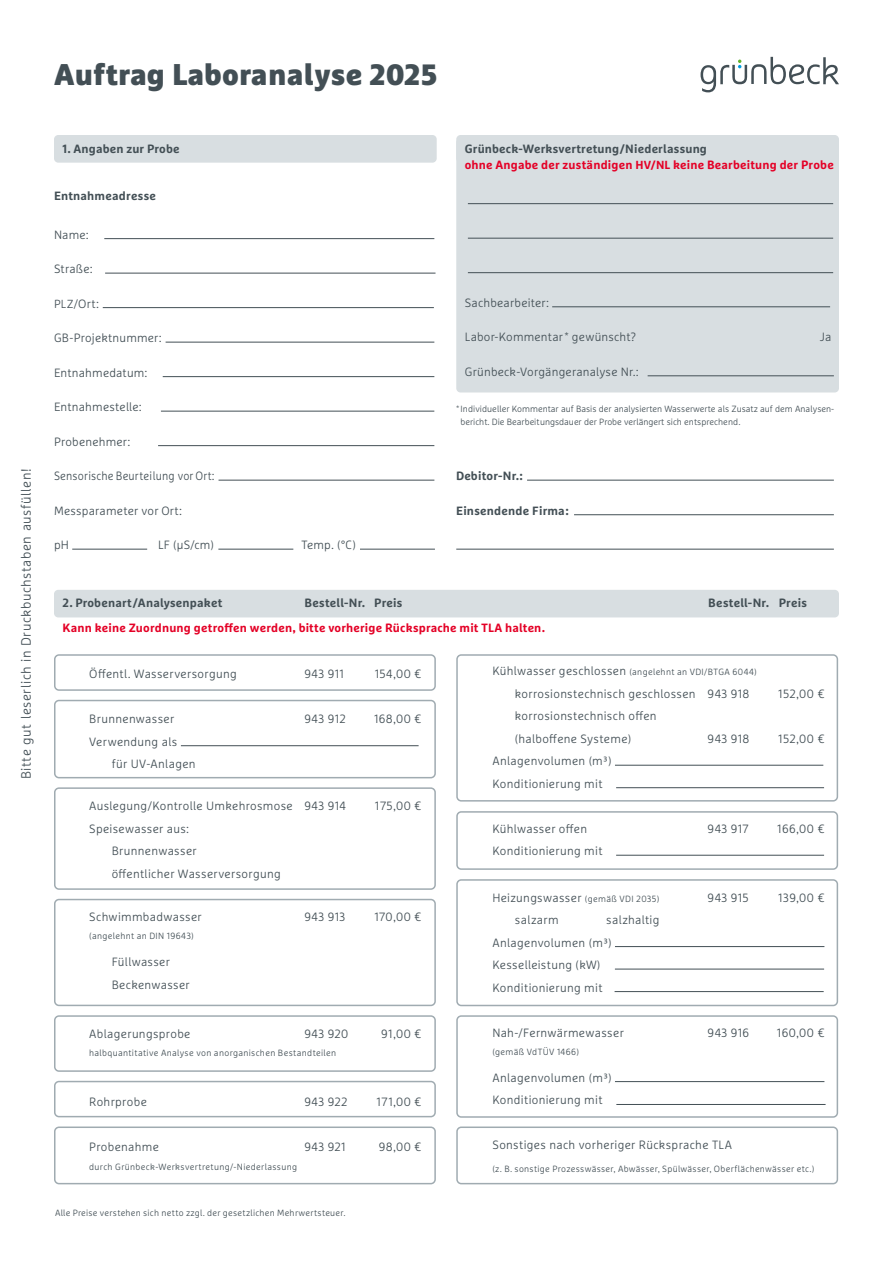
<style>
.page{position:relative;width:893px;height:1263px;background:#fff}
.page>*{position:absolute;margin:0;border:0;box-sizing:border-box;transform-origin:0 0}
.t1{font:900 30px "Marselis Pro";letter-spacing:.01em;color:#434f55}
.t2{font:300 13.5px "Marselis Pro";letter-spacing:.04em;color:#434f55}
.t3{font:300 12px/22.5px "Marselis Pro";letter-spacing:.025em;color:#434f55}
.t4{font:700 12px "Marselis Pro";letter-spacing:.015em;color:#434f55}
.t5{font:700 12px "Marselis Pro";letter-spacing:.015em;color:#e40026}
.t6{font:300 12px "Marselis Pro";letter-spacing:.025em;color:#434f55;scale:.93 1}
.t7{font:300 9px "Marselis Pro";letter-spacing:.03em;color:#434f55}
.t8{font:300 9px/13.5px "Marselis Pro";color:#434f55}
.s1{font-size:29.4px}
.s2{font-size:11.7px}
.s3{font-size:12px}
.s4{font-size:9px}
</style>
<div class="page">
<div style="left:54px;top:135px;width:383px;height:28px;background:#d8dee1;border-radius:4px"></div>
<hr style="left:104px;top:238px;width:330px;height:1px;background:#434f55">
<hr style="left:105px;top:273px;width:330px;height:1px;background:#434f55">
<hr style="left:103px;top:307px;width:331px;height:1px;background:#434f55">
<hr style="left:166px;top:342px;width:268px;height:1px;background:#434f55">
<hr style="left:163px;top:376px;width:271px;height:1px;background:#434f55">
<hr style="left:161px;top:411px;width:273px;height:1px;background:#434f55">
<hr style="left:158px;top:445px;width:276px;height:1px;background:#434f55">
<hr style="left:219px;top:480px;width:215px;height:1px;background:#434f55">
<hr style="left:72px;top:549px;width:75px;height:1px;background:#434f55">
<hr style="left:218px;top:549px;width:75px;height:1px;background:#434f55">
<hr style="left:360px;top:549px;width:75px;height:1px;background:#434f55">
<svg style="left:700px;top:57px;width:139px;height:35px"></svg>
<div style="left:456px;top:138px;width:383px;height:254px;background:#d8dee1;border-radius:4px"></div>
<div style="left:456px;top:135px;width:383px;height:28px;background:#d8dee1;border-radius:4px"></div>
<hr style="left:468px;top:203px;width:365px;height:1px;background:#434f55">
<hr style="left:468px;top:238px;width:365px;height:1px;background:#434f55">
<hr style="left:468px;top:272px;width:365px;height:1px;background:#434f55">
<hr style="left:552px;top:307px;width:278px;height:1px;background:#434f55">
<hr style="left:648px;top:376px;width:186px;height:1px;background:#434f55">
<hr style="left:574px;top:514px;width:260px;height:1px;background:#434f55">
<hr style="left:527px;top:480px;width:307px;height:1px;background:#434f55">
<hr style="left:456px;top:549px;width:378px;height:1px;background:#434f55">
<div style="left:54px;top:590px;width:785px;height:27px;background:#d8dee1;border-radius:4px"></div>
<hr style="left:181px;top:745px;width:238px;height:1px;background:#434f55">
<hr style="left:615px;top:765px;width:208px;height:1px;background:#434f55">
<hr style="left:616px;top:787px;width:208px;height:1px;background:#434f55">
<hr style="left:616px;top:855px;width:208px;height:1px;background:#434f55">
<hr style="left:615px;top:946px;width:209px;height:1px;background:#434f55">
<hr style="left:615px;top:969px;width:209px;height:1px;background:#434f55">
<hr style="left:615px;top:991px;width:209px;height:1px;background:#434f55">
<hr style="left:615px;top:1081px;width:209px;height:1px;background:#434f55">
<hr style="left:616px;top:1104px;width:210px;height:1px;background:#434f55">
<div style="left:54px;top:654px;width:382px;height:37px;border:2px solid #a0abb1;border-radius:4px"></div>
<div style="left:54px;top:700px;width:382px;height:78px;border:2px solid #a0abb1;border-radius:4px"></div>
<div style="left:54px;top:787px;width:382px;height:103px;border:2px solid #a0abb1;border-radius:4px"></div>
<div style="left:54px;top:899px;width:382px;height:107px;border:2px solid #a0abb1;border-radius:4px"></div>
<div style="left:54px;top:1015px;width:382px;height:57px;border:2px solid #a0abb1;border-radius:4px"></div>
<div style="left:54px;top:1081px;width:382px;height:36px;border:2px solid #a0abb1;border-radius:4px"></div>
<div style="left:456px;top:654px;width:382px;height:147px;border:2px solid #a0abb1;border-radius:4px"></div>
<div style="left:456px;top:811px;width:382px;height:59px;border:2px solid #a0abb1;border-radius:4px"></div>
<div style="left:456px;top:879px;width:382px;height:127px;border:2px solid #a0abb1;border-radius:4px"></div>
<div style="left:456px;top:1015px;width:382px;height:103px;border:2px solid #a0abb1;border-radius:4px"></div>
<div style="left:54px;top:1126px;width:382px;height:58px;border:2px solid #a0abb1;border-radius:4px"></div>
<div style="left:456px;top:1126px;width:382px;height:58px;border:2px solid #a0abb1;border-radius:4px"></div>
<h1 class="t1" style="left:54px;top:55px;width:385px">Auftrag Laboranalyse <span class="s1">2025</span></h1>
<p class="t2" style="left:18px;top:779px;width:312px;rotate:-90deg">Bitte gut leserlich in Druckbuchstaben ausfüllen!</p>
<p class="t4" style="left:63px;top:141px;width:119px">1. Angaben zur Probe</p>
<p class="t4" style="left:54px;top:189px;width:103px">Entnahmeadresse</p>
<p class="t3" style="left:54px;top:223px;width:36px">Name:</p>
<p class="t3" style="left:54px;top:258px;width:40px">Straße:</p>
<p class="t3" style="left:54px;top:292px;width:46px"><span class="s2">PLZ</span>/Ort:</p>
<p class="t3" style="left:54px;top:327px;width:109px">GB-Projektnummer:</p>
<p class="t3" style="left:54px;top:361px;width:95px">Entnahmedatum:</p>
<p class="t3" style="left:54px;top:396px;width:89px">Entnahmestelle:</p>
<p class="t3" style="left:54px;top:430px;width:78px">Probenehmer:</p>
<p class="t6" style="left:54px;top:469px;width:174px">Sensorische Beurteilung vor Ort:</p>
<p class="t3" style="left:54px;top:499px;width:129px">Messparameter vor Ort:</p>
<p class="t3" style="left:54px;top:534px;width:17px">pH</p>
<p class="t3" style="left:158px;top:534px;width:57px">LF (µS/cm)</p>
<p class="t3" style="left:301px;top:534px;width:56px">Temp. (°C)</p>
<p class="t4" style="left:465px;top:141px;width:244px">Grünbeck-Werksvertretung/Niederlassung</p>
<p class="t5" style="left:465px;top:157px;width:370px">ohne Angabe der zuständigen <span class="s2">HV/NL</span> keine Bearbeitung der Probe</p>
<p class="t3" style="left:465px;top:291px;width:86px">Sachbearbeiter:</p>
<p class="t3" style="left:465px;top:326px;width:173px">Labor-Kommentar* gewünscht?</p>
<p class="t3" style="left:820px;top:326px;width:13px">Ja</p>
<p class="t3" style="left:465px;top:360px;width:175px">Grünbeck-Vorgängeranalyse Nr.:</p>
<p class="t8" style="left:460px;top:402px;width:375px;text-indent:-4px">*Individueller Kommentar auf Basis der analysierten Wasserwerte als Zusatz auf dem Analysen&shy;bericht. Die Bearbeitungsdauer der Probe verlängert sich entsprechend.</p>
<p class="t4" style="left:456px;top:468px;width:68px">Debitor-Nr.:</p>
<p class="t4" style="left:456px;top:503px;width:114px">Einsendende Firma:</p>
<p class="t4" style="left:63px;top:595px;width:161px">2. Probenart/Analysenpaket</p>
<p class="t4" style="left:304px;top:595px;width:100px">Bestell-Nr. Preis</p>
<p class="t4" style="left:708px;top:595px;width:100px">Bestell-Nr. Preis</p>
<p class="t5" style="left:63px;top:620px;width:484px">Kann keine Zuordnung getroffen werden, bitte vorherige Rücksprache mit TLA halten.</p>
<p class="t3" style="left:89px;top:663px;width:149px">Öffentl. Wasserversorgung</p>
<p class="t3" style="left:304px;top:663px;width:41px">943 911</p>
<p class="t3" style="left:375px;top:663px;width:48px">154,00 €</p>
<p class="t3" style="left:89px;top:708px;width:87px">Brunnenwasser</p>
<p class="t3" style="left:304px;top:708px;width:43px">943 912</p>
<p class="t3" style="left:374px;top:708px;width:49px">168,00 €</p>
<p class="t3" style="left:112px;top:730px;width:85px;text-indent:-22px">Verwendung als für UV-Anlagen</p>
<p class="t3" style="left:89px;top:795px;width:258px">Auslegung/Kontrolle Umkehrosmose 943 914</p>
<p class="t3" style="left:375px;top:795px;width:48px">175,00 €</p>
<p class="t3" style="left:112px;top:817px;width:171px;text-indent:-22px">Speisewasser aus:<br>Brunnenwasser<br>öffentlicher Wasserversorgung</p>
<p class="t3" style="left:89px;top:906px;width:114px">Schwimmbadwasser</p>
<p class="t3" style="left:304px;top:906px;width:42px">943 913</p>
<p class="t3" style="left:375px;top:906px;width:48px">170,00 €</p>
<p class="t7" style="left:89px;top:931px;width:106px">(angelehnt an DIN 19643)</p>
<p class="t3" style="left:112px;top:951px;width:80px">Füllwasser<br>Beckenwasser</p>
<p class="t3" style="left:89px;top:1023px;width:103px">Ablagerungsprobe</p>
<p class="t3" style="left:304px;top:1023px;width:45px">943 920</p>
<p class="t3" style="left:381px;top:1023px;width:42px">91,00 €</p>
<p class="t7" style="left:89px;top:1048px;width:248px">halbquantitative Analyse von anorganischen Bestandteilen</p>
<p class="t3" style="left:89px;top:1090px;width:59px">Rohrprobe</p>
<p class="t3" style="left:304px;top:1090px;width:45px">943 922</p>
<p class="t3" style="left:376px;top:1090px;width:47px">171,00 €</p>
<p class="t3" style="left:89px;top:1135px;width:71px">Probenahme</p>
<p class="t3" style="left:304px;top:1135px;width:43px">943 921</p>
<p class="t3" style="left:379px;top:1135px;width:44px">98,00 €</p>
<p class="t7" style="left:89px;top:1162px;width:209px">durch Grünbeck-Werksvertretung/-Niederlassung</p>
<p class="t7" style="left:55px;top:1207px;width:292px">Alle Preise verstehen sich netto zzgl. der gesetzlichen Mehrwertsteuer.</p>
<p class="t7" style="left:492px;top:667px;width:266px"><span class="s3">Kühlwasser geschlossen</span> (angelehnt an VDI/BTGA 6044)</p>
<p class="t3" style="left:515px;top:682px;width:236px">korrosionstechnisch geschlossen 943 918</p>
<p class="t3" style="left:778px;top:682px;width:48px">152,00 €</p>
<p class="t3" style="left:515px;top:705px;width:143px">korrosionstechnisch offen (halboffene Systeme)</p>
<p class="t3" style="left:708px;top:727px;width:43px">943 918</p>
<p class="t3" style="left:778px;top:727px;width:48px">152,00 €</p>
<p class="t3" style="left:492px;top:750px;width:121px">Anlagenvolumen (m³)<br>Konditionierung mit</p>
<p class="t3" style="left:492px;top:817px;width:96px">Kühlwasser offen</p>
<p class="t3" style="left:708px;top:817px;width:43px">943 917</p>
<p class="t3" style="left:777px;top:817px;width:49px">166,00 €</p>
<p class="t3" style="left:492px;top:840px;width:112px">Konditionierung mit</p>
<p class="t3" style="left:492px;top:886px;width:168px">Heizungswasser <span class="s4">(gemäß VDI 2035)</span></p>
<p class="t3" style="left:708px;top:886px;width:43px">943 915</p>
<p class="t3" style="left:778px;top:886px;width:48px">139,00 €</p>
<p class="t3" style="left:515px;top:908px;width:45px">salzarm</p>
<p class="t3" style="left:492px;top:908px;width:169px;text-indent:114px">salzhaltig<br>Anlagenvolumen (m³)<br>Kesselleistung (kW)<br>Konditionierung mit</p>
<p class="t3" style="left:492px;top:1021px;width:133px">Nah-/Fernwärmewasser</p>
<p class="t3" style="left:708px;top:1021px;width:43px">943 916</p>
<p class="t3" style="left:777px;top:1021px;width:49px">160,00 €</p>
<p class="t7" style="left:492px;top:1046px;width:88px">(gemäß VdTÜV 1466)</p>
<p class="t3" style="left:492px;top:1066px;width:121px">Anlagenvolumen (m³)<br>Konditionierung mit</p>
<p class="t3" style="left:492px;top:1133px;width:241px">Sonstiges nach vorheriger Rücksprache TLA</p>
<p class="t7" style="left:492px;top:1163px;width:323px">(z. B. sonstige Prozesswässer, Abwässer, Spülwässer, Oberflächenwässer etc.)</p>
</div>
